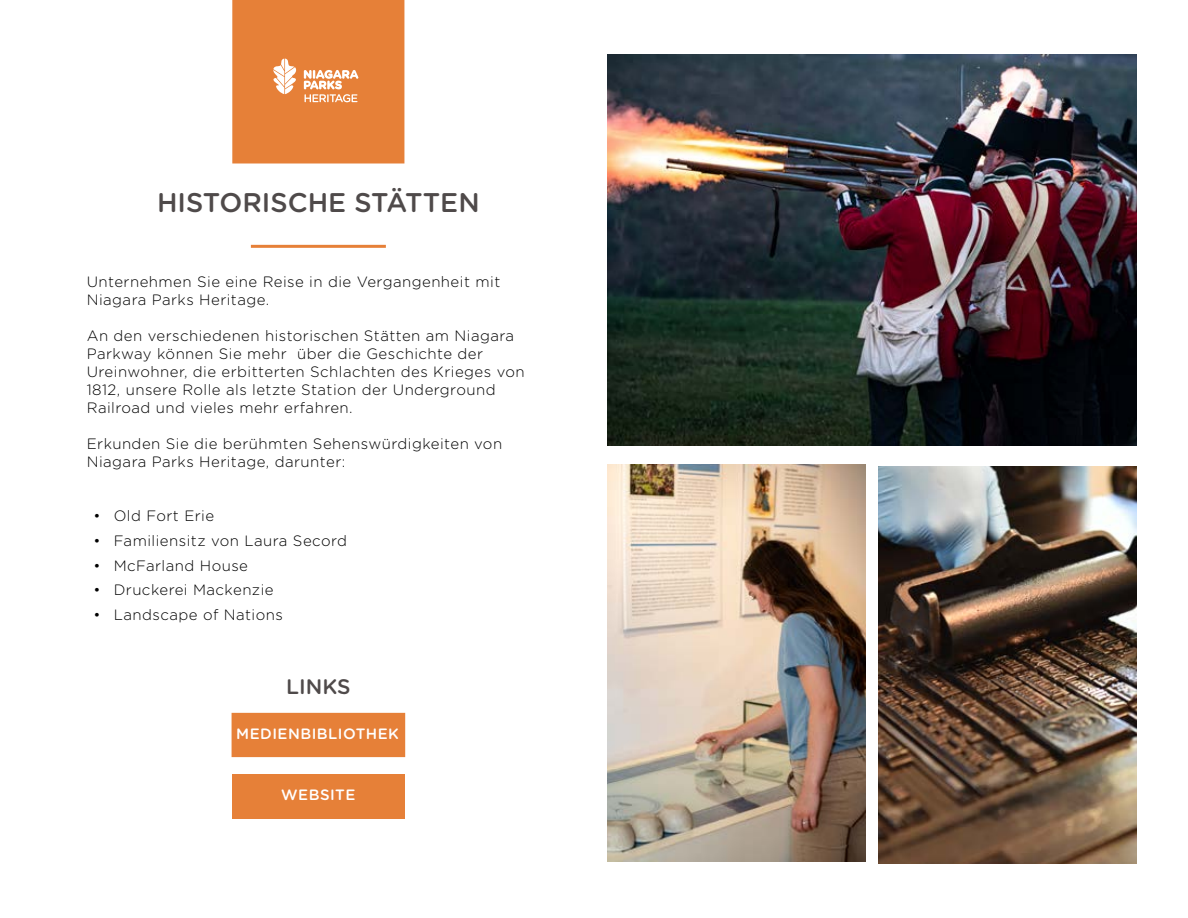
<style>
.page{position:relative;width:1188px;height:918px;background:#fff}
.page>*{position:absolute;margin:0;border:0;box-sizing:border-box;transform-origin:0 0}
.t1{font:500 27px "Gotham Rounded";color:#4f4a4a}
.t2{font:500 21px "Gotham Rounded";color:#4f4a4a}
.t3{font:300 15px/18px "Gotham Rounded";letter-spacing:.03em;color:#000}
.t4{font:500 15px "Gotham Rounded";letter-spacing:.03em;color:#fff}
</style>
<div class="page">
<img style="left:608px;top:55px;width:529px;height:390px">
<img style="left:608px;top:465px;width:258px;height:397px">
<img style="left:879px;top:466px;width:258px;height:397px">
<div style="left:233px;top:1px;width:171px;height:162px;background:#e68038"></div>
<div style="left:232px;top:0;width:172px;height:164px;border:2px solid #e68038"></div>
<div style="left:232px;top:713px;width:173px;height:44px;background:#e68038"></div>
<div style="left:232px;top:774px;width:172px;height:44px;background:#e68038"></div>
<hr style="left:251px;top:245px;width:135px;height:3px;background:#e68038">
<svg style="left:304px;top:70px;width:54px;height:32px"></svg>
<svg style="left:273px;top:59px;width:23px;height:35px"></svg>
<h1 class="t1" style="left:157px;top:183px;width:324px">HISTORISCHE STÄTTEN</h1>
<p class="t3" style="left:87px;top:272px;width:415px">Unternehmen Sie eine Reise in die Vergangenheit mit<br>Niagara Parks Heritage.</p>
<p class="t3" style="left:87px;top:326px;width:439px">An den verschiedenen historischen Stätten am Niagara Parkway können Sie mehr über die Geschichte der Ureinwohner, die erbitterten Schlachten des Krieges von 1812, unsere Rolle als letzte Station der Underground Railroad und vieles mehr erfahren.</p>
<p class="t3" style="left:87px;top:434px;width:417px">Erkunden Sie die berühmten Sehenswürdigkeiten von<br>Niagara Parks Heritage, darunter:</p>
<p class="t3" style="left:93px;top:506px;width:122px">• Old Fort Erie</p>
<p class="t3" style="left:93px;top:531px;width:255px">• Familiensitz von Laura Secord</p>
<p class="t3" style="left:93px;top:556px;width:156px">• McFarland House</p>
<p class="t3" style="left:93px;top:580px;width:182px">• Druckerei Mackenzie</p>
<p class="t3" style="left:93px;top:605px;width:191px">• Landscape of Nations</p>
<h2 class="t2" style="left:286px;top:672px;width:66px">LINKS</h2>
<p class="t4" style="left:236px;top:723px;width:164px">MEDIENBIBLIOTHEK</p>
<p class="t4" style="left:281px;top:784px;width:76px">WEBSITE</p>
</div>
